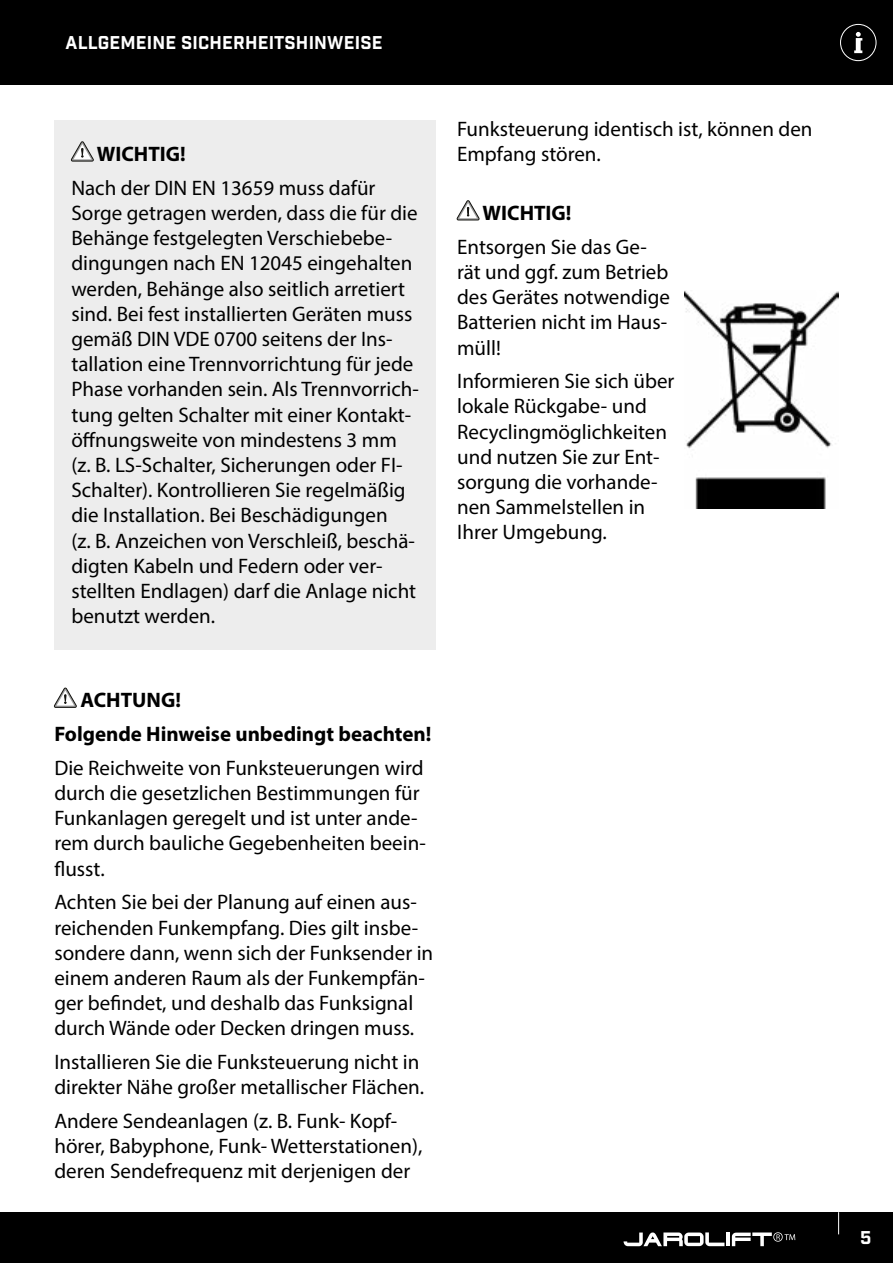
<style>
.page{position:relative;width:893px;height:1263px;background:#fff}
.page>*{position:absolute;margin:0;border:0;box-sizing:border-box;transform-origin:0 0}
.t1{font:21px/25.2px "Myriad Pro";color:#000}
.t2{font:700 21px/33.8px "Myriad Pro";color:#000}
.t3{font:18px "Industry Inc Base";letter-spacing:.01em;color:#fff}
</style>
<div class="page">
<div style="left:0;top:1212px;width:893px;height:51px;background:#000"></div>
<div style="left:0;top:0;width:893px;height:85px;background:#000"></div>
<svg style="left:838px;top:1212px;width:1px;height:22px"></svg>
<svg style="left:854px;top:32px;width:8px;height:21px"></svg>
<div style="left:840px;top:24px;width:36px;height:37px;border:1px solid #fff;border-radius:50%"></div>
<svg style="left:624px;top:1232px;width:100px;height:14px"></svg>
<hr style="left:726px;top:1232px;width:4px;height:14px;background:#fff">
<svg style="left:732px;top:1232px;width:63px;height:14px"></svg>
<div style="left:54px;top:120px;width:382px;height:529px;background:#ededed"></div>
<svg style="left:71px;top:142px;width:23px;height:19px"></svg>
<svg style="left:54px;top:688px;width:23px;height:19px"></svg>
<svg style="left:457px;top:200px;width:22px;height:20px"></svg>
<img style="left:684px;top:290px;width:154px;height:219px">
<p class="t3" style="left:66px;top:32px;width:318px">ALLGEMEINE SICHERHEITSHINWEISE</p>
<p class="t2" style="left:97px;top:136px;width:91px">WICHTIG!</p>
<p class="t1" style="left:71px;top:175px;width:349px">Nach der DIN EN 13659 muss dafür Sorge getragen werden, dass die für die Behänge festgelegten Verschiebebe&shy;dingungen nach EN 12045 eingehalten werden, Behänge also seitlich arretiert sind. Bei fest installierten Geräten muss gemäß DIN VDE 0700 seitens der Ins&shy;tallation eine Trennvorrichtung für jede Phase vorhanden sein. Als Trennvorrich&shy;tung gelten Schalter mit einer Kontakt&shy;öffnungsweite von mindestens 3 mm (z. B. LS-Schalter, Sicherungen oder FI-Schalter). Kontrollieren Sie regelmäßig die Installation. Bei Beschädigungen<br>(z. B. Anzeichen von Verschleiß, beschä&shy;digten Kabeln und Federn oder ver&shy;stellten Endlagen) darf die Anlage nicht benutzt werden.</p>
<p class="t1" style="left:457px;top:116px;width:357px">Funksteuerung identisch ist, können den<br>Empfang stören.</p>
<p class="t2" style="left:482px;top:195px;width:91px">WICHTIG!</p>
<p class="t1" style="left:457px;top:234px;width:215px">Entsorgen Sie das Ge&shy;rät und ggf. zum Betrieb des Gerätes notwendige<br>Batterien nicht im Haus&shy;müll!</p>
<p class="t1" style="left:457px;top:368px;width:219px">Informieren Sie sich über lokale Rückgabe- und<br>Recyclingmöglichkeiten und nutzen Sie zur Ent&shy;sorgung die vorhande&shy;nen Sammelstellen in<br>Ihrer Umgebung.</p>
<p class="t2" style="left:54px;top:683px;width:379px;text-indent:26px">ACHTUNG!<br>Folgende Hinweise unbedingt beachten!</p>
<p class="t1" style="left:54px;top:755px;width:373px">Die Reichweite von Funksteuerungen wird durch die gesetzlichen Bestimmungen für Funkanlagen geregelt und ist unter ande&shy;rem durch bauliche Gegebenheiten beein&shy;flusst.</p>
<p class="t1" style="left:54px;top:889px;width:380px">Achten Sie bei der Planung auf einen aus&shy;reichenden Funkempfang. Dies gilt insbe&shy;sondere dann, wenn sich der Funksender in einem anderen Raum als der Funkempfän&shy;ger befindet, und deshalb das Funksignal durch Wände oder Decken dringen muss.</p>
<p class="t1" style="left:54px;top:1049px;width:371px">Installieren Sie die Funksteuerung nicht in direkter Nähe großer metallischer Flächen.</p>
<p class="t1" style="left:54px;top:1108px;width:370px">Andere Sendeanlagen (z. B. Funk- Kopf&shy;hörer, Babyphone, Funk- Wetterstationen), deren Sendefrequenz mit derjenigen der</p>
<p class="t3" style="left:860px;top:1227px;width:13px">5</p>
</div>
